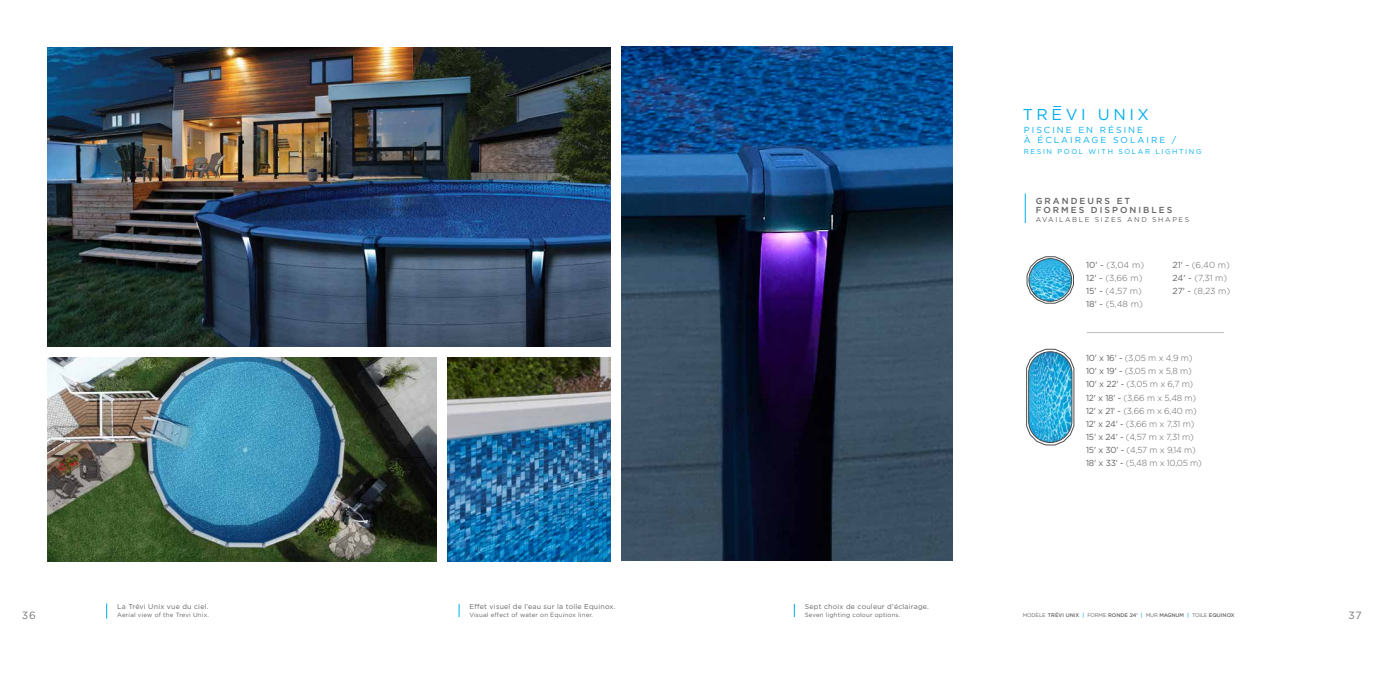
<style>
.page{position:relative;width:1386px;height:693px;background:#fff}
.page>*{position:absolute;margin:0;border:0;box-sizing:border-box;transform-origin:0 0}
.t1{font:15.75px "Gotham";letter-spacing:.23em;color:#00aeef}
.t2{font:10.5px "Gotham";color:#77787b}
.t3{font:300 8.75px/13.1px "Gotham";letter-spacing:-.02em;color:#636466}
.t4{font:8.75px/10.5px "Gotham";letter-spacing:.23em;color:#00aeef}
.t5{font:500 8.75px/9.6px "Gotham";letter-spacing:.23em;color:#636466}
.t6{font:7px "Gotham";letter-spacing:.03em;color:#636466}
.t7{font:7px "Gotham";letter-spacing:.23em;color:#00aeef}
.t8{font:7px "Gotham";letter-spacing:.23em;color:#636466}
.t9{font:6.12px "Gotham";letter-spacing:.03em;color:#636466}
.t10{font:500 5.25px "Gotham";color:#636466}
.s1{font-weight:400}
.s2{color:#00aeef}
</style>
<div class="page">
<img style="left:622px;top:47px;width:331px;height:514px">
<svg style="left:794px;top:604px;width:1px;height:13px"></svg>
<hr style="left:1025px;top:193px;width:1px;height:30px;background:#00aeef">
<svg style="left:1027px;top:256px;width:47px;height:48px"></svg>
<img style="left:1029px;top:259px;width:43px;height:42px;border-radius:21px">
<div style="left:1029px;top:258px;width:43px;height:44px;border:1px solid #4d4d4f;border-radius:50%"></div>
<svg style="left:1026px;top:349px;width:48px;height:96px"></svg>
<img style="left:1029px;top:352px;width:43px;height:91px;border-radius:22px">
<div style="left:1028px;top:351px;width:44px;height:92px;border:1px solid #4d4d4f;border-radius:22px"></div>
<hr style="left:1087px;top:332px;width:137px;height:1px;background:#bcbec0">
<svg style="left:459px;top:604px;width:1px;height:13px"></svg>
<img style="left:47px;top:47px;width:563px;height:299px">
<img style="left:47px;top:357px;width:390px;height:204px">
<img style="left:447px;top:357px;width:163px;height:204px">
<svg style="left:106px;top:603px;width:1px;height:16px"></svg>
<h1 class="t1" style="left:1023px;top:105px;width:128px">TREVI UNIX</h1>
<p class="t4" style="left:1024px;top:124px;width:154px">PISCINE EN RÉSINE<br>À ÉCLAIRAGE SOLAIRE /</p>
<p class="t7" style="left:1024px;top:147px;width:179px">RESIN POOL WITH SOLAR LIGHTING</p>
<p class="t5" style="left:1036px;top:196px;width:138px">GRANDEURS ET<br>FORMES DISPONIBLES</p>
<p class="t8" style="left:1036px;top:215px;width:155px">AVAILABLE SIZES AND SHAPES</p>
<p class="t3" style="left:1086px;top:258px;width:60px"><span class="s1">10' -</span> (3,04 m)<br><span class="s1">12' -</span> (3,66 m)<br><span class="s1">15' -</span> (4,57 m)<br><span class="s1">18' -</span> (5,48 m)</p>
<p class="t3" style="left:1173px;top:258px;width:59px"><span class="s1">21' -</span> (6,40 m)<br><span class="s1">24' -</span> (7,31 m)<br><span class="s1">27' -</span> (8,23 m)</p>
<p class="t3" style="left:1086px;top:351px;width:117px"><span class="s1">10' x 16' -</span> (3,05 m x 4,9 m)<br><span class="s1">10' x 19' -</span> (3,05 m x 5,8 m)<br><span class="s1">10' x 22' -</span> (3,05 m x 6,7 m)<br><span class="s1">12' x 18' -</span> (3,66 m x 5,48 m)<br><span class="s1">12' x 21' -</span> (3,66 m x 6,40 m)<br><span class="s1">12' x 24' -</span> (3,66 m x 7,31 m)<br><span class="s1">15' x 24' -</span> (4,57 m x 7,31 m)<br><span class="s1">15' x 30' -</span> (4,57 m x 9,14 m)<br><span class="s1">18' x 33' -</span> (5,48 m x 10,05 m)</p>
<p class="t6" style="left:117px;top:603px;width:93px">La Trévi Unix vue du ciel.</p>
<p class="t9" style="left:117px;top:611px;width:93px">Aerial view of the Trevi Unix.</p>
<p class="t6" style="left:805px;top:603px;width:126px">Sept choix de couleur d'éclairage.</p>
<p class="t9" style="left:805px;top:611px;width:97px">Seven lighting colour options.</p>
<p class="t10" style="left:1023px;top:612px;width:213px"><span class="s1">MODÈLE</span> TRÉVI UNIX <span class="s2">|</span> <span class="s1">FORME</span> RONDE 24' <span class="s2">|</span> <span class="s1">MUR</span> MAGNUM <span class="s2">|</span> <span class="s1">TOILE</span> EQUINOX</p>
<p class="t6" style="left:470px;top:603px;width:147px">Effet visuel de l’eau sur la toile Equinox.</p>
<p class="t9" style="left:470px;top:611px;width:125px">Visual effect of water on Equinox liner.</p>
<p class="t2" style="left:22px;top:608px;width:15px">36</p>
<p class="t2" style="left:1349px;top:608px;width:15px">37</p>
</div>
